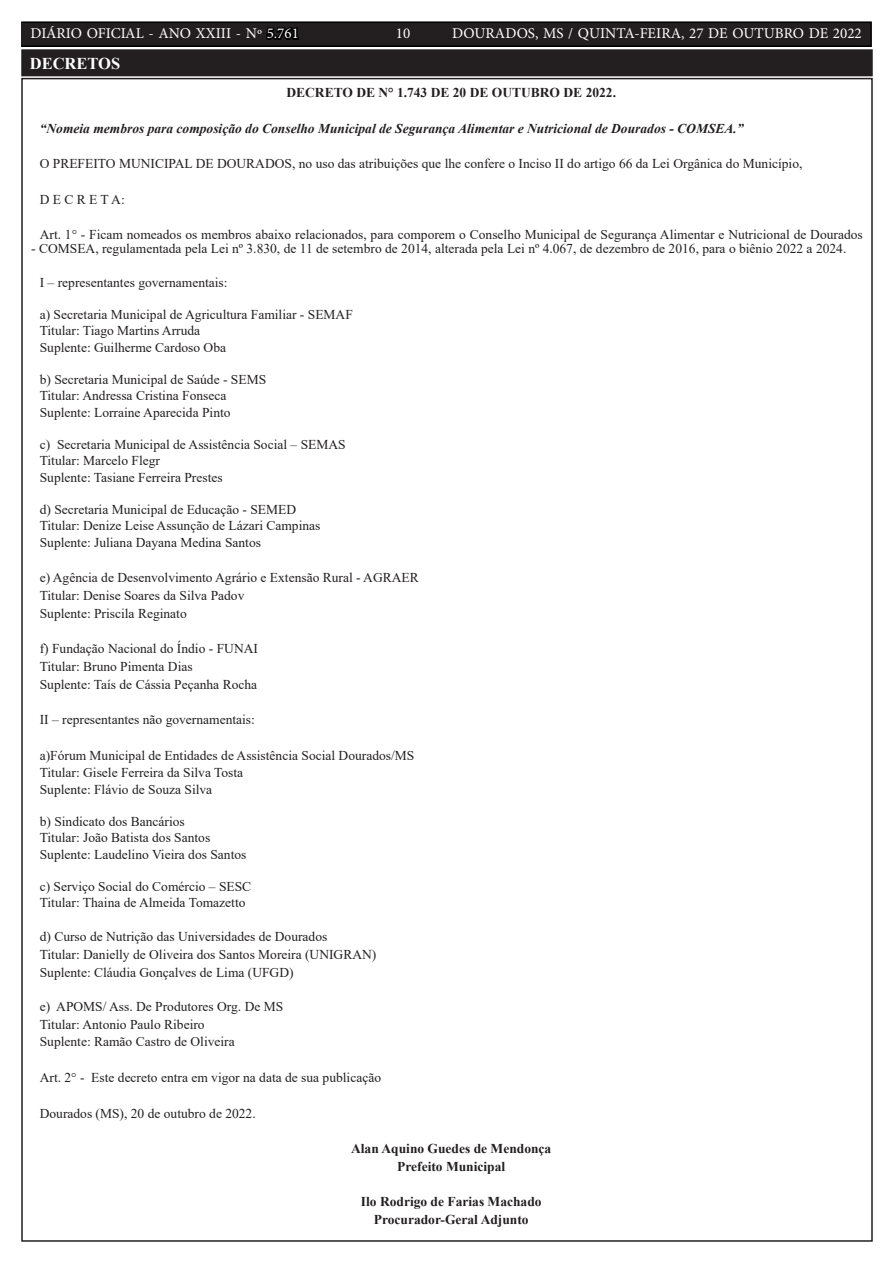
<style>
.page{position:relative;width:893px;height:1263px;background:#fff}
.page>*{position:absolute;margin:0;border:0;box-sizing:border-box;transform-origin:0 0}
.TEXTO{font:700 16.5px "Times New Roman";color:#fff}
.t1{font:15px "Minion Pro";color:#fff}
.TEXTO-2{font:13.5px "Times New Roman";color:#231f20}
.TEXTO-3{font:700 13.5px "Times New Roman";color:#231f20}
.TEXTO-4{font:italic 700 13.5px "Times New Roman";color:#231f20}
.s1{color:#000}
</style>
<div class="page">
<div style="left:21px;top:22px;width:850px;height:24px;background:#231f20"></div>
<div style="left:21px;top:21px;width:851px;height:26px;border:2px solid #000"></div>
<div style="left:23px;top:51px;width:848px;height:23px;background:#231f20"></div>
<div style="left:21px;top:49px;width:852px;height:27px;border:4px solid #231f20"></div>
<p class="t1" style="left:31px;top:24px;width:270px">DIÁRIO OFICIAL - ANO XXIII - Nº <span class="s1">5.761</span></p>
<p class="t1" style="left:396px;top:24px;width:16px">10</p>
<p class="t1" style="left:452px;top:24px;width:411px">DOURADOS, MS / QUINTA-FEIRA, 27 DE OUTUBRO DE 2022</p>
<p class="TEXTO" style="left:30px;top:52px;width:92px">DECRETOS</p>
<p class="TEXTO-3" style="left:286px;top:83px;width:331px">DECRETO DE N° 1.743 DE 20 DE OUTUBRO DE 2022.</p>
<p class="TEXTO-4" style="left:40px;top:119px;width:705px">“Nomeia membros para composição do Conselho Municipal de Segurança Alimentar e Nutricional de Dourados - COMSEA.”</p>
<p class="TEXTO-2" style="left:40px;top:154px;width:764px">O PREFEITO MUNICIPAL DE DOURADOS, no uso das atribuições que lhe confere o Inciso II do artigo 66 da Lei Orgânica do Município,</p>
<p class="TEXTO-2" style="left:40px;top:189px;width:87px">D E C R E T A:</p>
<p class="TEXTO-2" style="left:40px;top:225px;width:824px">Art. 1° - Ficam nomeados os membros abaixo relacionados, para comporem o Conselho Municipal de Segurança Alimentar e Nutricional de Dourados</p>
<p class="TEXTO-2" style="left:31px;top:238px;width:817px">- COMSEA, regulamentada pela Lei nº 3.830, de 11 de setembro de 2014, alterada pela Lei nº 4.067, de dezembro de 2016, para o biênio 2022 a 2024.</p>
<p class="TEXTO-2" style="left:40px;top:272px;width:189px">I – representantes governamentais:</p>
<p class="TEXTO-2" style="left:40px;top:305px;width:315px">a) Secretaria Municipal de Agricultura Familiar - SEMAF</p>
<p class="TEXTO-2" style="left:40px;top:321px;width:162px">Titular: Tiago Martins Arruda</p>
<p class="TEXTO-2" style="left:40px;top:337px;width:188px">Suplente: Guilherme Cardoso Oba</p>
<p class="TEXTO-2" style="left:40px;top:370px;width:228px">b) Secretaria Municipal de Saúde - SEMS</p>
<p class="TEXTO-2" style="left:40px;top:386px;width:188px">Titular: Andressa Cristina Fonseca</p>
<p class="TEXTO-2" style="left:40px;top:402px;width:192px">Suplente: Lorraine Aparecida Pinto</p>
<p class="TEXTO-2" style="left:40px;top:435px;width:307px">c) Secretaria Municipal de Assistência Social – SEMAS</p>
<p class="TEXTO-2" style="left:40px;top:451px;width:122px">Titular: Marcelo Flegr</p>
<p class="TEXTO-2" style="left:40px;top:467px;width:184px">Suplente: Tasiane Ferreira Prestes</p>
<p class="TEXTO-2" style="left:40px;top:500px;width:258px">d) Secretaria Municipal de Educação - SEMED</p>
<p class="TEXTO-2" style="left:40px;top:516px;width:282px">Titular: Denize Leise Assunção de Lázari Campinas</p>
<p class="TEXTO-2" style="left:40px;top:533px;width:223px">Suplente: Juliana Dayana Medina Santos</p>
<p class="TEXTO-2" style="left:40px;top:568px;width:381px">e) Agência de Desenvolvimento Agrário e Extensão Rural - AGRAER</p>
<p class="TEXTO-2" style="left:40px;top:586px;width:206px">Titular: Denise Soares da Silva Padov</p>
<p class="TEXTO-2" style="left:40px;top:604px;width:149px">Suplente: Priscila Reginato</p>
<p class="TEXTO-2" style="left:40px;top:639px;width:220px">f) Fundação Nacional do Índio - FUNAI</p>
<p class="TEXTO-2" style="left:40px;top:657px;width:154px">Titular: Bruno Pimenta Dias</p>
<p class="TEXTO-2" style="left:40px;top:675px;width:219px">Suplente: Taís de Cássia Peçanha Rocha</p>
<p class="TEXTO-2" style="left:40px;top:710px;width:217px">II – representantes não governamentais:</p>
<p class="TEXTO-2" style="left:40px;top:746px;width:376px">a)Fórum Municipal de Entidades de Assistência Social Dourados/MS</p>
<p class="TEXTO-2" style="left:40px;top:763px;width:205px">Titular: Gisele Ferreira da Silva Tosta</p>
<p class="TEXTO-2" style="left:40px;top:780px;width:174px">Suplente: Flávio de Souza Silva</p>
<p class="TEXTO-2" style="left:40px;top:812px;width:147px">b) Sindicato dos Bancários</p>
<p class="TEXTO-2" style="left:40px;top:828px;width:172px">Titular: João Batista dos Santos</p>
<p class="TEXTO-2" style="left:40px;top:845px;width:208px">Suplente: Laudelino Vieira dos Santos</p>
<p class="TEXTO-2" style="left:40px;top:877px;width:213px">c) Serviço Social do Comércio – SESC</p>
<p class="TEXTO-2" style="left:40px;top:893px;width:207px">Titular: Thaina de Almeida Tomazetto</p>
<p class="TEXTO-2" style="left:40px;top:927px;width:289px">d) Curso de Nutrição das Universidades de Dourados</p>
<p class="TEXTO-2" style="left:40px;top:945px;width:338px">Titular: Danielly de Oliveira dos Santos Moreira (UNIGRAN)</p>
<p class="TEXTO-2" style="left:40px;top:963px;width:255px">Suplente: Cláudia Gonçalves de Lima (UFGD)</p>
<p class="TEXTO-2" style="left:40px;top:997px;width:245px">e) APOMS/ Ass. De Produtores Org. De MS</p>
<p class="TEXTO-2" style="left:40px;top:1015px;width:166px">Titular: Antonio Paulo Ribeiro</p>
<p class="TEXTO-2" style="left:40px;top:1032px;width:196px">Suplente: Ramão Castro de Oliveira</p>
<p class="TEXTO-2" style="left:40px;top:1068px;width:343px">Art. 2° - Este decreto entra em vigor na data de sua publicação</p>
<p class="TEXTO-2" style="left:40px;top:1103px;width:217px">Dourados (MS), 20 de outubro de 2022.</p>
<p class="TEXTO-3" style="left:351px;top:1139px;width:202px">Alan Aquino Guedes de Mendonça</p>
<p class="TEXTO-3" style="left:397px;top:1156px;width:110px">Prefeito Municipal</p>
<p class="TEXTO-3" style="left:361px;top:1192px;width:182px">Ilo Rodrigo de Farias Machado</p>
<p class="TEXTO-3" style="left:374px;top:1210px;width:156px">Procurador-Geral Adjunto</p>
</div>
